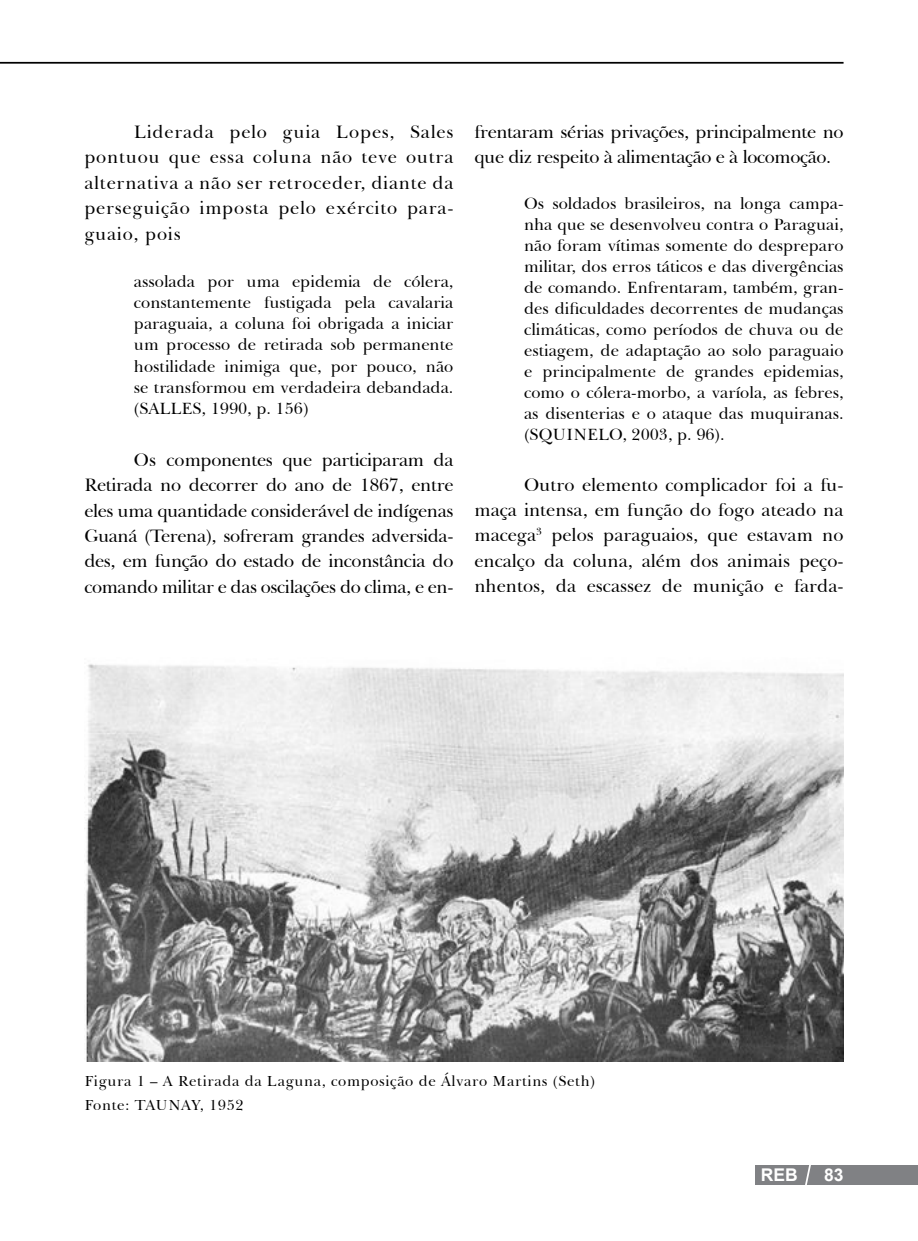
<style>
.page{position:relative;width:918px;height:1241px;background:#fff}
.page>*{position:absolute;margin:0;border:0;box-sizing:border-box;transform-origin:0 0}
.t1{font:18.38px/25.4px "Baskerville BT";letter-spacing:-.02em;color:#000;text-align:justify}
.t2{font:700 17.5px "Arial";color:#fff}
.t3{font:16.62px/21px "Baskerville BT";color:#000;text-align:justify}
.t4{font:14.88px/24.2px "Baskerville BT";letter-spacing:.04em;color:#000}
</style>
<div class="page">
<div style="left:754px;top:1164px;width:164px;height:20px;background:#808184"></div>
<svg style="left:803px;top:1164px;width:10px;height:21px"></svg>
<hr style="left:0;top:62px;width:843px;height:2px;background:#000">
<img style="left:84px;top:664px;width:759px;height:396px">
<p class="t1" style="left:84px;top:119px;width:371px;text-indent:50px">Liderada pelo guia Lopes, Sales pontuou que essa coluna não teve outra alternativa a não ser retroceder, diante da perseguição imposta pelo exército para&shy;guaio, pois</p>
<p class="t3" style="left:134px;top:271px;width:321px">assolada por uma epidemia de cólera, constantemente fustigada pela cavalaria paraguaia, a coluna foi obrigada a iniciar um processo de retirada sob permanente hostilidade inimiga que, por pouco, não se transformou em verdadeira debandada. (SALLES, 1990, p. 156)</p>
<p class="t1" style="left:84px;top:446px;width:371px;text-indent:50px">Os componentes que participaram da Retirada no decorrer do ano de 1867, entre eles uma quantidade considerável de indígenas Guaná (Terena), sofreram grandes adversida&shy;des, em função do estado de inconstância do comando militar e das oscilações do clima, e en-</p>
<p class="t1" style="left:474px;top:119px;width:371px">frentaram sérias privações, principalmente no que diz respeito à alimentação e à locomoção.</p>
<p class="t3" style="left:524px;top:193px;width:321px">Os soldados brasileiros, na longa campa&shy;nha que se desenvolveu contra o Paraguai, não foram vítimas somente do despreparo militar, dos erros táticos e das divergências de comando. Enfrentaram, também, gran&shy;des dificuldades decorrentes de mudanças climáticas, como períodos de chuva ou de estiagem, de adaptação ao solo paraguaio e principalmente de grandes epidemias, como o cólera-morbo, a varíola, as febres, as disenterias e o ataque das muquiranas. (SQUINELO, 2003, p. 96).</p>
<p class="t1" style="left:474px;top:471px;width:371px;text-indent:50px">Outro elemento complicador foi a fu&shy;maça intensa, em função do fogo ateado na macega<sup>3</sup> pelos paraguaios, que estavam no encalço da coluna, além dos animais peço&shy;nhentos, da escassez de munição e farda-</p>
<p class="t4" style="left:84px;top:1068px;width:512px">Figura 1 – A Retirada da Laguna, composição de Álvaro Martins (Seth)<br>Fonte: TAUNAY, 1952</p>
<p class="t2" style="left:761px;top:1163px;width:38px">REB</p>
<p class="t2" style="left:824px;top:1163px;width:21px">83</p>
</div>
